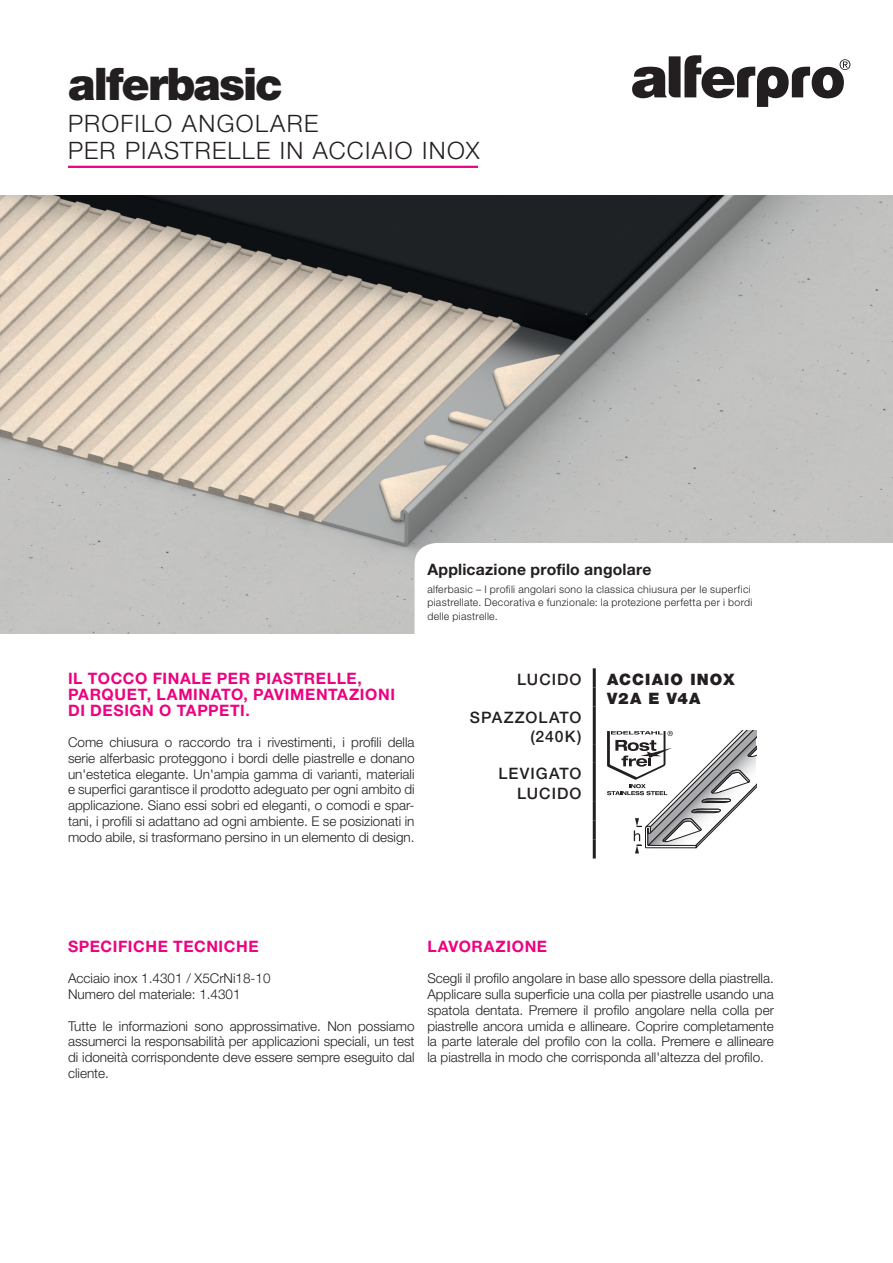
<style>
.page{position:relative;width:893px;height:1263px;background:#fff}
.page>*{position:absolute;margin:0;border:0;box-sizing:border-box;transform-origin:0 0}
.t1{font:900 45px "Helvetica Neue LT Std";letter-spacing:-.04em;color:#231f20}
.t2{font:300 24px/27.5px "Helvetica Neue LT Std";letter-spacing:.055em;color:#231f20}
.t3{font:700 15.75px/15.8px "Helvetica Neue LT Std";letter-spacing:.04em;color:#ed0280}
.t4{font:500 15.75px/19.5px "Helvetica Neue LT Std";letter-spacing:.065em;color:#231f20;text-align:right}
.t5{font:700 15.75px "Helvetica Neue LT Std";letter-spacing:.01em;color:#231f20}
.t6{font:900 15.75px/19.5px "Helvetica Neue LT Std";letter-spacing:.075em;color:#231f20}
.t7{font:300 13.5px/15.8px "Helvetica Neue LT Std";color:#231f20;text-align:justify}
.t8{font:300 10.5px/13.5px "Helvetica Neue LT Std";letter-spacing:.03em;color:#231f20}
</style>
<div class="page">
<svg style="left:632px;top:55px;width:218px;height:52px"></svg>
<img style="left:0;top:196px;width:893px;height:437px">
<svg style="left:415px;top:543px;width:478px;height:90px"></svg>
<svg style="left:607px;top:731px;width:149px;height:122px"></svg>
<hr style="left:593px;top:707px;width:3px;height:38px;background:#231f20">
<hr style="left:593px;top:668px;width:3px;height:19px;background:#231f20">
<hr style="left:593px;top:687px;width:3px;height:20px;background:#231f20">
<hr style="left:593px;top:745px;width:3px;height:18px;background:#231f20">
<hr style="left:593px;top:763px;width:3px;height:38px;background:#231f20">
<hr style="left:593px;top:801px;width:3px;height:19px;background:#231f20">
<hr style="left:593px;top:820px;width:3px;height:19px;background:#231f20">
<hr style="left:593px;top:839px;width:3px;height:19px;background:#231f20">
<hr style="left:68px;top:166px;width:410px;height:2px;background:#ed0280">
<h1 class="t1" style="left:68px;top:57px;width:216px">alferbasic</h1>
<h2 class="t2" style="left:68px;top:109px;width:413px">PROFILO ANGOLARE<br>PER PIASTRELLE IN ACCIAIO INOX</h2>
<p class="t5" style="left:427px;top:559px;width:226px">Applicazione profilo angolare</p>
<p class="t8" style="left:427px;top:582px;width:327px">alferbasic – I profili angolari sono la classica chiusura per le superfici piastrellate. Decorativa e funzionale: la protezione perfetta per i bordi delle piastrelle.</p>
<p class="t3" style="left:68px;top:670px;width:329px">IL TOCCO FINALE PER PIASTRELLE,<br>PARQUET, LAMINATO, PAVIMENTAZIONI<br>DI DESIGN O TAPPETI.</p>
<p class="t7" style="left:68px;top:734px;width:348px">Come chiusura o raccordo tra i rivestimenti, i profili della serie alferbasic proteggono i bordi delle piastrelle e donano un'estetica elegante. Un'ampia gamma di varianti, materiali e superfici garantisce il prodotto adeguato per ogni ambito di applicazione. Siano essi sobri ed eleganti, o comodi e spar&shy;tani, i profili si adattano ad ogni ambiente. E se posizionati in modo abile, si trasformano persino in un elemento di design.</p>
<p class="t4" style="left:517px;top:669px;width:66px">LUCIDO</p>
<p class="t4" style="left:470px;top:707px;width:113px">SPAZZOLATO (240K)</p>
<p class="t4" style="left:499px;top:764px;width:84px">LEVIGATO<br>LUCIDO</p>
<p class="t6" style="left:607px;top:669px;width:129px">ACCIAIO INOX<br>V2A E V4A</p>
<p class="t3" style="left:68px;top:938px;width:192px">SPECIFICHE TECNICHE</p>
<p class="t7" style="left:68px;top:970px;width:204px">Acciaio inox 1.4301 / X5CrNi18-10<br>Numero del materiale: 1.4301</p>
<p class="t7" style="left:68px;top:1018px;width:348px">Tutte le informazioni sono approssimative. Non possiamo assumerci la responsabilità per applicazioni speciali, un test di idoneità corrispondente deve essere sempre eseguito dal cliente.</p>
<p class="t3" style="left:427px;top:938px;width:121px">LAVORAZIONE</p>
<p class="t7" style="left:427px;top:970px;width:348px">Scegli il profilo angolare in base allo spessore della piastrella.<br>Applicare sulla superficie una colla per piastrelle usando una spatola dentata. Premere il profilo angolare nella colla per piastrelle ancora umida e allineare. Coprire completamente la parte laterale del profilo con la colla. Premere e allineare la piastrella in modo che corrisponda all'altezza del profilo.</p>
</div>
